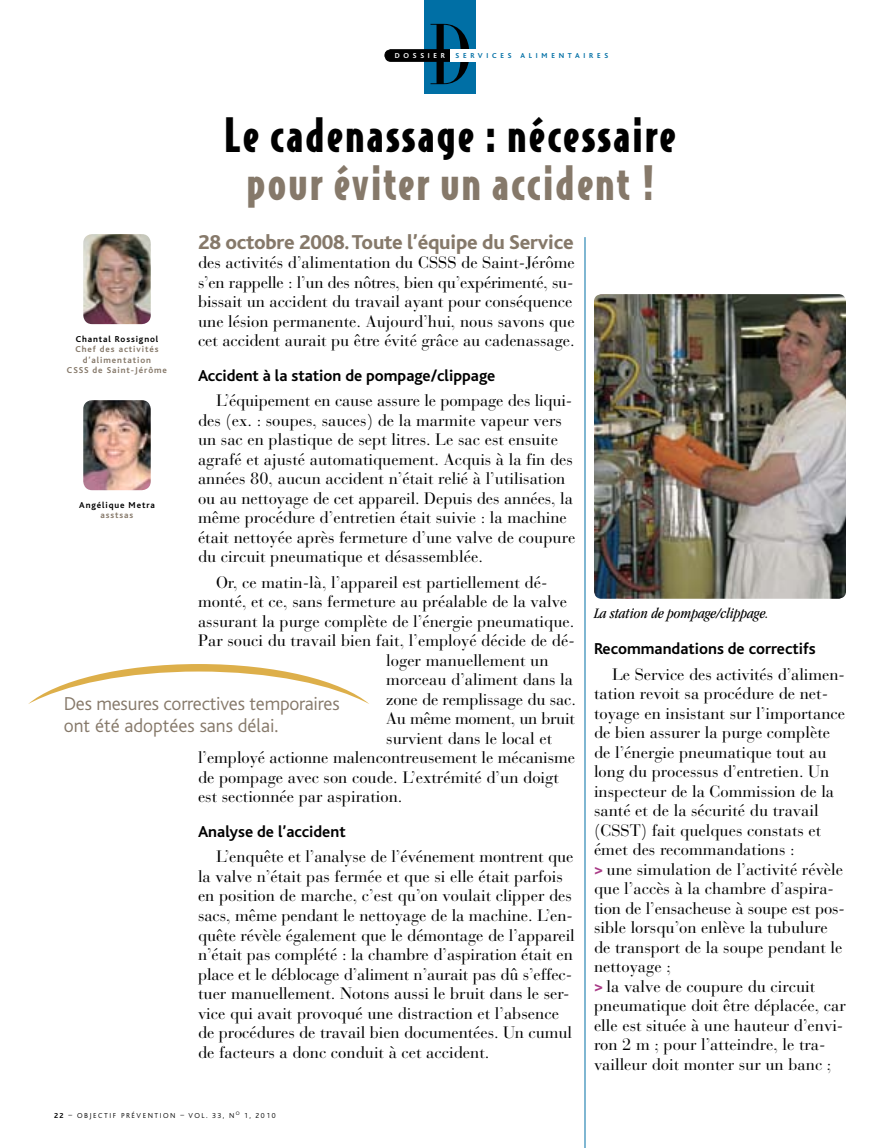
<style>
.page{position:relative;width:891px;height:1148px;background:#fff}
.page>*{position:absolute;margin:0;border:0;box-sizing:border-box;transform-origin:0 0}
.t1{font:900 45px "Bodega Sans";letter-spacing:.05em;color:#000}
.t2{font:900 45px "Bodega Sans";letter-spacing:.05em;color:#86796a}
.t3{font:800 21px "Bliss";letter-spacing:-.01em;color:#86796a}
.t4{font:300 19.5px/22.5px "Bliss";letter-spacing:-.01em;color:#86796a}
.t5{font:16.5px/19.5px "Bauer Bodoni";color:#000}
.t6{font:700 16.5px "Bliss";color:#000}
.t7{font:16.5px "Bauer Bodoni";letter-spacing:-.02em;color:#000}
.t8{font:italic condensed 15px "Garamond";color:#000}
.t9{font:700 9px/10.5px "Bliss";letter-spacing:.1em;color:#86796a;text-align:center}
.t10{font:700 9px "Bliss";letter-spacing:.1em;color:#000}
.t11{font:300 7.5px "Bliss";letter-spacing:.2em;color:#000}
.t12{font:700 7.5px "Bliss";letter-spacing:.5em;color:#006fa5}
.t13{font:700 7.5px "Bliss";letter-spacing:.5em;color:#fff}
.s1{font-weight:700}
.s2{font-family:"Bliss";font-weight:800;color:#a93a86}
</style>
<div class="page">
<div style="left:424px;top:0;width:52px;height:93px;background:#006fa5"></div>
<svg style="left:431px;top:24px;width:38px;height:60px"></svg>
<div style="left:385px;top:50px;width:81px;height:11px;background:#000;border-radius:6px"></div>
<div style="left:385px;top:50px;width:81px;height:12px;border:1px solid #000;border-radius:6px"></div>
<div style="left:450px;top:50px;width:29px;height:12px;background:#fff"></div>
<svg style="left:28px;top:664px;width:341px;height:40px"></svg>
<img style="left:83px;top:234px;width:68px;height:90px">
<img style="left:83px;top:400px;width:68px;height:90px">
<hr style="left:585px;top:237px;width:1px;height:911px;background:#006fa5">
<img style="left:594px;top:294px;width:252px;height:304px">
<p class="t13" style="left:395px;top:51px;width:52px">DOSSIER</p>
<p class="t12" style="left:456px;top:51px;width:14px">S er</p>
<p class="t12" style="left:478px;top:51px;width:29px">vi ces</p>
<p class="t12" style="left:521px;top:51px;width:63px">a li mentaires</p>
<h1 class="t1" style="left:224px;top:105px;width:453px">Le cadenassage : nécessaire</h1>
<h1 class="t2" style="left:247px;top:153px;width:408px">pour éviter un accident !</h1>
<p class="t3" style="left:198px;top:231px;width:377px">28 octobre 2008. Toute l’équipe du Service</p>
<p class="t5" style="left:198px;top:253px;width:378px">des activités d’alimentation du CSSS de Saint-Jérôme s’en rappelle : l’un des nôtres, bien qu’expérimenté, su&shy;bissait un accident du travail ayant pour conséquence une lésion permanente. Aujourd’hui, nous savons que cet accident aurait pu être évité grâce au cadenassage.</p>
<p class="t6" style="left:198px;top:367px;width:299px">Accident à la station de pompage/clippage</p>
<p class="t5" style="left:198px;top:391px;width:379px;text-indent:18px">L’équipement en cause assure le pompage des liqui&shy;des (ex. : soupes, sauces) de la marmite vapeur vers un sac en plastique de sept litres. Le sac est ensuite agrafé et ajusté automatiquement. Acquis à la fin des années 80, aucun accident n’était relié à l’utilisation ou au nettoyage de cet appareil. Depuis des années, la même procédure d’entretien était suivie : la machine était nettoyée après fermeture d’une valve de coupure du circuit pneumatique et désassemblée.</p>
<p class="t5" style="left:216px;top:572px;width:333px">Or, ce matin-là, l’appareil est partiellement dé-</p>
<p class="t5" style="left:198px;top:592px;width:371px">monté, et ce, sans fermeture au préalable de la valve</p>
<p class="t5" style="left:198px;top:611px;width:378px">assurant la purge complète de l’énergie pneumatique.</p>
<p class="t5" style="left:198px;top:631px;width:378px">Par souci du travail bien fait, l’employé décide de dé-</p>
<p class="t5" style="left:386px;top:650px;width:164px">loger manuellement un</p>
<p class="t5" style="left:386px;top:670px;width:188px">morceau d’aliment dans la</p>
<p class="t5" style="left:386px;top:689px;width:191px">zone de remplissage du sac.</p>
<p class="t7" style="left:386px;top:709px;width:190px">Au même moment, un bruit</p>
<p class="t5" style="left:386px;top:728px;width:167px">survient dans le local et</p>
<p class="t5" style="left:198px;top:748px;width:379px">l’employé actionne malencontreusement le mécanisme</p>
<p class="t5" style="left:198px;top:767px;width:362px">de pompage avec son coude. L’extrémité d’un doigt</p>
<p class="t5" style="left:198px;top:787px;width:206px">est sectionnée par aspiration.</p>
<p class="t6" style="left:198px;top:823px;width:149px">Analyse de l’accident</p>
<p class="t5" style="left:198px;top:847px;width:378px;text-indent:18px">L’enquête et l’analyse de l’événement montrent que la valve n’était pas fermée et que si elle était parfois en position de marche, c’est qu’on voulait clipper des sacs, même pendant le nettoyage de la machine. L’en-- quête révèle également que le démontage de l’appareil n’était pas complété : la chambre d’aspiration était en place et le déblocage d’aliment n’aurait pas dû s’effec&shy;tuer manuellement. Notons aussi le bruit dans le ser&shy;vice qui avait provoqué une distraction et l’absence de procédures de travail bien documentées. Un cumul de facteurs a donc conduit à cet accident.</p>
<p class="t10" style="left:76px;top:334px;width:84px">Chantal Rossignol</p>
<p class="t9" style="left:67px;top:344px;width:102px">Chef des activités d’alimentation<br>CSSS de Saint-Jérôme</p>
<p class="t10" style="left:79px;top:500px;width:77px">Angélique Metra</p>
<p class="t9" style="left:101px;top:510px;width:34px">asstsas</p>
<p class="t4" style="left:64px;top:692px;width:277px">Des mesures correctives temporaires ont été adoptées sans délai.</p>
<p class="t11" style="left:54px;top:1111px;width:223px"><span class="s1">22</span> – OBJECTIF PRÉVENTION – VOL. 33, N<sup>O</sup> 1, 2010</p>
<p class="t8" style="left:594px;top:604px;width:176px">La station de pompage/clippage.</p>
<p class="t6" style="left:594px;top:640px;width:223px">Recommandations de correctifs</p>
<p class="t5" style="left:594px;top:664px;width:253px;text-indent:18px">Le Service des activités d’alimen&shy;tation revoit sa procédure de net&shy;toyage en insistant sur l’importance de bien assurer la purge complète de l’énergie pneumatique tout au long du processus d’entretien. Un inspecteur de la Commission de la santé et de la sécurité du travail (CSST) fait quelques constats et émet des recommandations :<br><span class="s2">&gt;</span> une simulation de l’activité révèle que l’accès à la chambre d’aspira&shy;tion de l’ensacheuse à soupe est pos&shy;sible lorsqu’on enlève la tubulure de transport de la soupe pendant le nettoyage ;<br><span class="s2">&gt;</span> la valve de coupure du circuit pneumatique doit être déplacée, car elle est située à une hauteur d’envi&shy;ron 2 m ; pour l’atteindre, le tra&shy;vailleur doit monter sur un banc ;</p>
</div>
